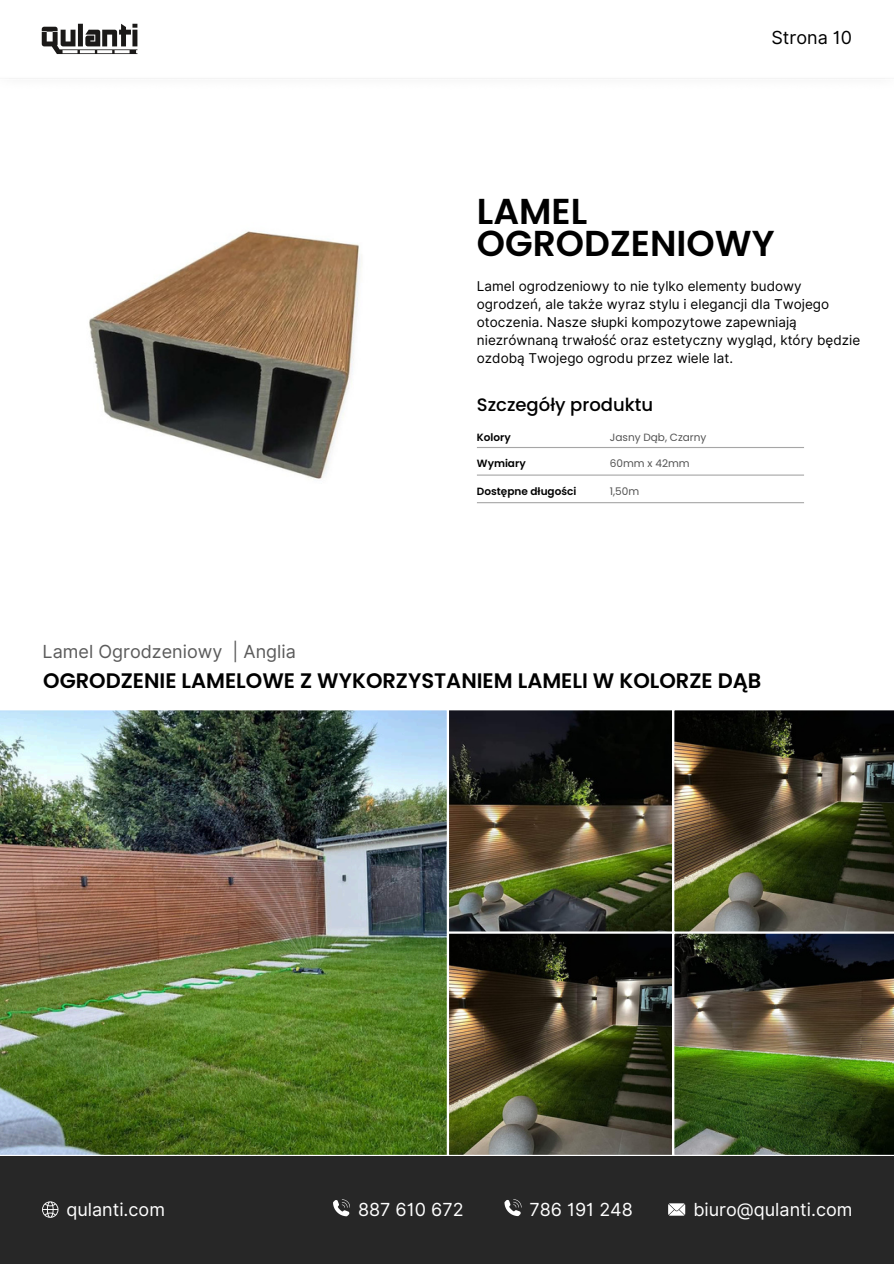
<style>
.page{position:relative;width:894px;height:1264px;background:#fff}
.page>*{position:absolute;margin:0;border:0;box-sizing:border-box;transform-origin:0 0}
.t1{font:600 36px/31.5px "Poppins";color:#000}
.t2{font:600 21px "Poppins";color:#000}
.t3{font:18px "Inter";color:#fff}
.t4{font:18px "Inter";color:#5b5b5b}
.t5{font:500 18px "Poppins";color:#000}
.t6{font:18px "Inter";color:#000}
.t7{font:13.5px/18px "Inter";color:#000}
.t8{font:600 10.5px "Poppins";color:#000}
.t9{font:10.5px "Poppins";color:#545454}
</style>
<div class="page">
<svg style="left:42px;top:24px;width:95px;height:30px"></svg>
<img style="left:89px;top:231px;width:273px;height:248px">
<hr style="left:477px;top:447px;width:326px;height:1px;background:#a6a6a6">
<hr style="left:477px;top:474px;width:326px;height:1px;background:#a6a6a6">
<hr style="left:477px;top:502px;width:326px;height:1px;background:#a6a6a6">
<img style="left:0;top:710px;width:447px;height:445px">
<img style="left:449px;top:710px;width:223px;height:222px">
<img style="left:674px;top:710px;width:219px;height:222px">
<img style="left:449px;top:933px;width:223px;height:222px">
<img style="left:674px;top:933px;width:219px;height:222px">
<div style="left:0;top:1155px;width:893px;height:108px;background:#272727"></div>
<svg style="left:504px;top:1199px;width:17px;height:16px"></svg>
<svg style="left:668px;top:1203px;width:16px;height:12px"></svg>
<svg style="left:333px;top:1199px;width:17px;height:17px"></svg>
<svg style="left:42px;top:1201px;width:16px;height:16px"></svg>
<p class="t6" style="left:771px;top:27px;width:82px">Strona 10</p>
<p class="t4" style="left:43px;top:640px;width:255px">Lamel Ogrodzeniowy | Anglia</p>
<h6 class="t1" style="left:477px;top:196px;width:299px">LAMEL<br>OGRODZENIOWY</h6>
<p class="t7" style="left:477px;top:277px;width:384px">Lamel ogrodzeniowy to nie tylko elementy budowy ogrodzeń, ale także wyraz stylu i elegancji dla Twojego otoczenia. Nasze słupki kompozytowe zapewniają niezrównaną trwałość oraz estetyczny wygląd, który będzie ozdobą Twojego ogrodu przez wiele lat.</p>
<h6 class="t5" style="left:477px;top:392px;width:177px">Szczegóły produktu</h6>
<p class="t8" style="left:477px;top:430px;width:35px">Kolory</p>
<h6 class="t9" style="left:609px;top:430px;width:98px">Jasny Dąb, Czarny</h6>
<p class="t8" style="left:477px;top:456px;width:50px">Wymiary</p>
<h4 class="t9" style="left:609px;top:456px;width:81px">60mm x 42mm</h4>
<p class="t8" style="left:477px;top:483px;width:101px">Dostępne długości</p>
<p class="t9" style="left:609px;top:483px;width:31px">1,50m</p>
<h2 class="t2" style="left:43px;top:666px;width:719px">OGRODZENIE LAMELOWE Z WYKORZYSTANIEM LAMELI W KOLORZE DĄB</h2>
<h4 class="t3" style="left:529px;top:1198px;width:23px">78</h4>
<p class="t3" style="left:567px;top:1198px;width:64px">615 113</p>
<h3 class="t3" style="left:692px;top:1198px;width:160px">biuro@qulanti.com</h3>
<p class="t3" style="left:65px;top:1198px;width:100px">qulanti.com</p>
<p class="t3" style="left:357px;top:1198px;width:108px">509 555672</p>
<p class="t3" style="left:358px;top:1198px;width:107px">887 610 391</p>
<p class="t3" style="left:528px;top:1198px;width:106px">666 191 248</p>
</div>
